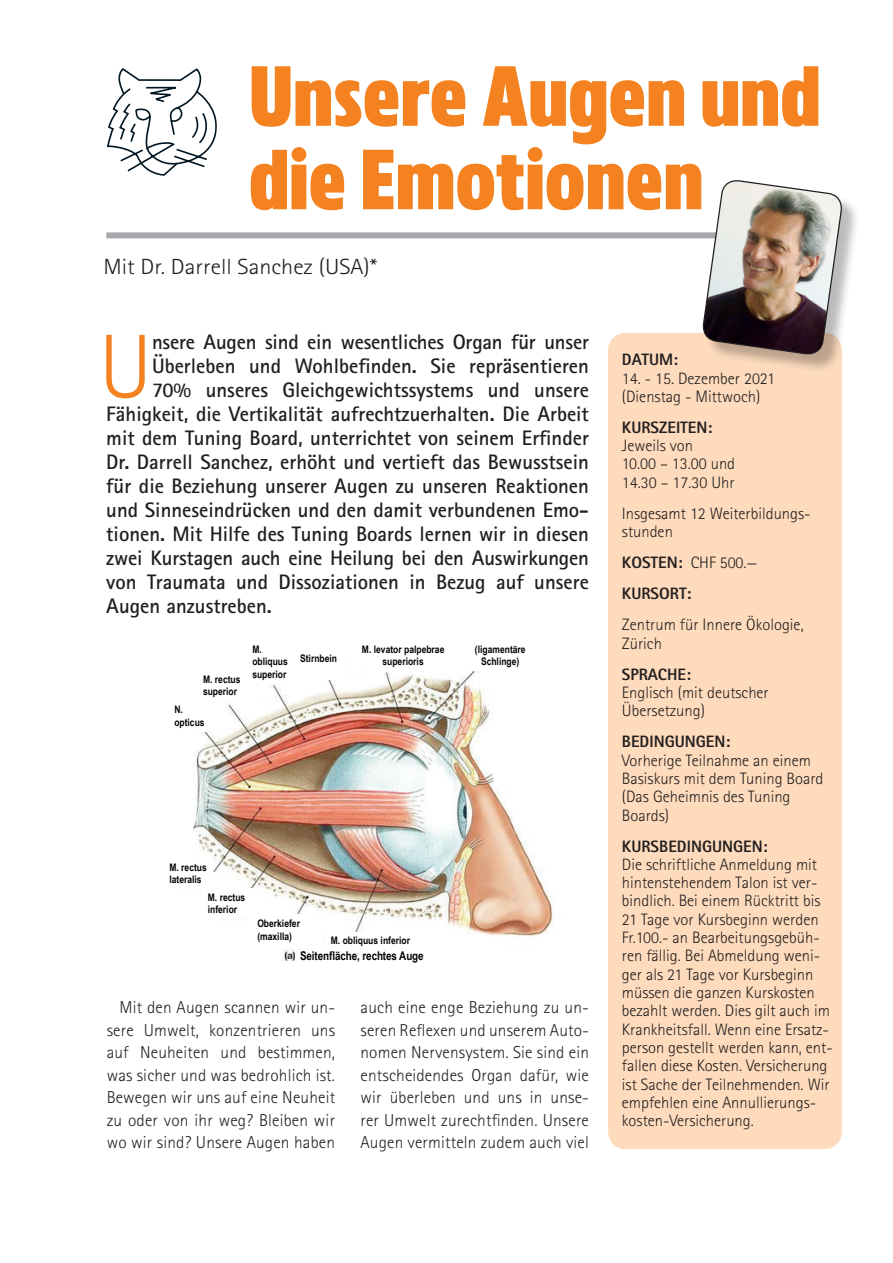
<style>
.page{position:relative;width:893px;height:1263px;background:#fff}
.page>*{position:absolute;margin:0;border:0;box-sizing:border-box;transform-origin:0 0}
.t1{font:300 90.6px "Rotis Sans Serif";color:#f58220}
.t2{font:85.05px/83.4px "MADE Florence Sans";letter-spacing:.005em;color:#f58220}
.t3{font:300 21.9px "Rotis Sans Serif";color:#231f20;scale:1.1 1}
.t4{font:700 21px "Rotis Sans Serif";color:#231f20}
.t5{font:300 17.25px/22.5px "Rotis Sans Serif";letter-spacing:.01em;color:#231f20;text-align:justify}
.t6{font:300 16.5px/18.3px "Rotis Sans Serif";color:#231f20}
.t7{font:800 16.5px/31px "Rotis Sans Serif";color:#231f20}
.t8{font:700 12px "Arial Narrow";letter-spacing:-.01em;color:#040503}
.t9{font:700 10.35px/12.5px "Arial Narrow";color:#040503}
.s1{font-weight:300}
</style>
<div class="page">
<div style="left:608px;top:333px;width:234px;height:816px;background:#fddbbc;border-radius:18px"></div>
<div style="left:106px;top:232px;width:681px;height:6px;background:#a8a9ad"></div>
<svg style="left:107px;top:69px;width:110px;height:107px"></svg>
<div style="left:706px;top:183px;width:154px;height:190px;background:#231f20;opacity:.3"></div>
<img style="left:701px;top:180px;width:142px;height:176px">
<img style="left:193px;top:671px;width:360px;height:290px">
<div style="left:295px;top:945px;width:150px;height:19px;background:#fff"></div>
<div style="left:247px;top:642px;width:49px;height:41px;background:#fff"></div>
<div style="left:325px;top:932px;width:100px;height:18px;background:#fff"></div>
<div style="left:202px;top:889px;width:52px;height:30px;background:#fff"></div>
<div style="left:164px;top:858px;width:49px;height:31px;background:#fff"></div>
<div style="left:169px;top:701px;width:44px;height:30px;background:#fff"></div>
<div style="left:198px;top:671px;width:52px;height:30px;background:#fff"></div>
<div style="left:295px;top:649px;width:52px;height:30px;background:#fff"></div>
<div style="left:252px;top:915px;width:61px;height:30px;background:#fff"></div>
<div style="left:532px;top:649px;width:23px;height:31px;background:#fff"></div>
<h2 class="t2" style="left:249px;top:54px;width:573px">Unsere Augen und die Emotionen</h2>
<h3 class="t3" style="left:103px;top:254px;width:251px">Mit Dr. Darrell Sanchez (USA)*</h3>
<h1 class="t1" style="left:99px;top:315px;width:55px">U</h1>
<p class="t4" style="left:152px;top:329px;width:438px">nsere Augen sind ein wesentliches Organ für unser</p>
<p class="t4" style="left:152px;top:353px;width:438px">Überleben und Wohlbefinden. Sie repräsentieren</p>
<p class="t4" style="left:152px;top:377px;width:438px">70% unseres Gleichgewichtssystems und unsere</p>
<p class="t4" style="left:106px;top:401px;width:484px">Fähigkeit, die Vertikalität aufrechtzuerhalten. Die Arbeit</p>
<p class="t4" style="left:106px;top:425px;width:484px">mit dem Tuning Board, unterrichtet von seinem Erfinder</p>
<p class="t4" style="left:106px;top:449px;width:484px">Dr. Darrell Sanchez, erhöht und vertieft das Bewusstsein</p>
<p class="t4" style="left:106px;top:473px;width:484px">für die Beziehung unserer Augen zu unseren Reaktionen</p>
<p class="t4" style="left:106px;top:497px;width:484px">und Sinneseindrücken und den damit verbundenen Emo-</p>
<p class="t4" style="left:106px;top:521px;width:484px">tionen. Mit Hilfe des Tuning Boards lernen wir in diesen</p>
<p class="t4" style="left:106px;top:545px;width:484px">zwei Kurstagen auch eine Heilung bei den Auswirkungen</p>
<p class="t4" style="left:106px;top:569px;width:484px">von Traumata und Dissoziationen in Bezug auf unsere</p>
<p class="t4" style="left:106px;top:593px;width:167px">Augen anzustreben.</p>
<p class="t9" style="left:203px;top:673px;width:39px">M. rectus superior</p>
<p class="t9" style="left:174px;top:703px;width:32px">N. opticus</p>
<p class="t9" style="left:252px;top:642px;width:37px">M. obliquus superior</p>
<p class="t9" style="left:300px;top:651px;width:38px">Stirnbein</p>
<p class="t9" style="left:362px;top:642px;width:84px;text-align:center">M. levator palpebrae superioris</p>
<p class="t9" style="left:475px;top:642px;width:52px;text-align:center">(ligamentäre<br>Schlinge)</p>
<p class="t9" style="left:169px;top:860px;width:39px">M. rectus lateralis</p>
<p class="t9" style="left:208px;top:891px;width:39px">M. rectus inferior</p>
<p class="t9" style="left:257px;top:917px;width:44px">Oberkiefer (maxilla)</p>
<p class="t9" style="left:331px;top:934px;width:81px">M. obliquus inferior</p>
<p class="t8" style="left:300px;top:946px;width:125px">Seitenfläche, rechtes Auge</p>
<p class="t5" style="left:107px;top:996px;width:230px;text-indent:13px">Mit den Augen scannen wir un&shy;sere Umwelt, konzentrieren uns auf Neuheiten und bestimmen, was sicher und was bedrohlich ist.<br>Bewegen wir uns auf eine Neuheit zu oder von ihr weg? Bleiben wir wo wir sind? Unsere Augen haben</p>
<p class="t5" style="left:360px;top:996px;width:230px">auch eine enge Beziehung zu un&shy;seren Reflexen und unserem Auto&shy;nomen Nervensystem. Sie sind ein entscheidendes Organ dafür, wie wir überleben und uns in unse&shy;rer Umwelt zurechtfinden. Unsere Augen vermitteln zudem auch viel</p>
<p class="t7" style="left:622px;top:344px;width:58px">DATUM:</p>
<p class="t6" style="left:622px;top:369px;width:155px">14. - 15. Dezember 2021 (Dienstag - Mittwoch)</p>
<p class="t7" style="left:622px;top:412px;width:92px">KURSZEITEN:</p>
<p class="t6" style="left:622px;top:436px;width:115px">Jeweils von<br>10.00 – 13.00 und<br>14.30 – 17.30 Uhr</p>
<p class="t6" style="left:622px;top:504px;width:188px">Insgesamt 12 Weiterbildungs&shy;stunden</p>
<p class="t7" style="left:622px;top:547px;width:137px">KOSTEN: <span class="s1">CHF 500.—<br></span>KURSORT:</p>
<p class="t6" style="left:622px;top:616px;width:183px">Zentrum für Innere Ökologie,<br>Zürich</p>
<p class="t7" style="left:622px;top:658px;width:71px">SPRACHE:</p>
<p class="t6" style="left:622px;top:683px;width:148px">Englisch (mit deutscher<br>Übersetzung)</p>
<p class="t7" style="left:622px;top:726px;width:110px">BEDINGUNGEN:</p>
<p class="t6" style="left:622px;top:751px;width:203px">Vorherige Teilnahme an einem<br>Basiskurs mit dem Tuning Board (Das Geheimnis des Tuning<br>Boards)</p>
<p class="t7" style="left:622px;top:830px;width:147px">KURSBEDINGUNGEN:</p>
<p class="t6" style="left:622px;top:855px;width:212px">Die schriftliche Anmeldung mit hintenstehendem Talon ist ver&shy;bindlich. Bei einem Rücktritt bis<br>21 Tage vor Kursbeginn werden<br>Fr.100.- an Bearbeitungsgebüh&shy;ren fällig. Bei Abmeldung weni&shy;ger als 21 Tage vor Kursbeginn müssen die ganzen Kurskosten bezahlt werden. Dies gilt auch im<br>Krankheitsfall. Wenn eine Ersatz&shy;person gestellt werden kann, ent&shy;fallen diese Kosten. Versicherung ist Sache der Teilnehmenden. Wir empfehlen eine Annullierungs&shy;kosten-Versicherung.</p>
</div>
